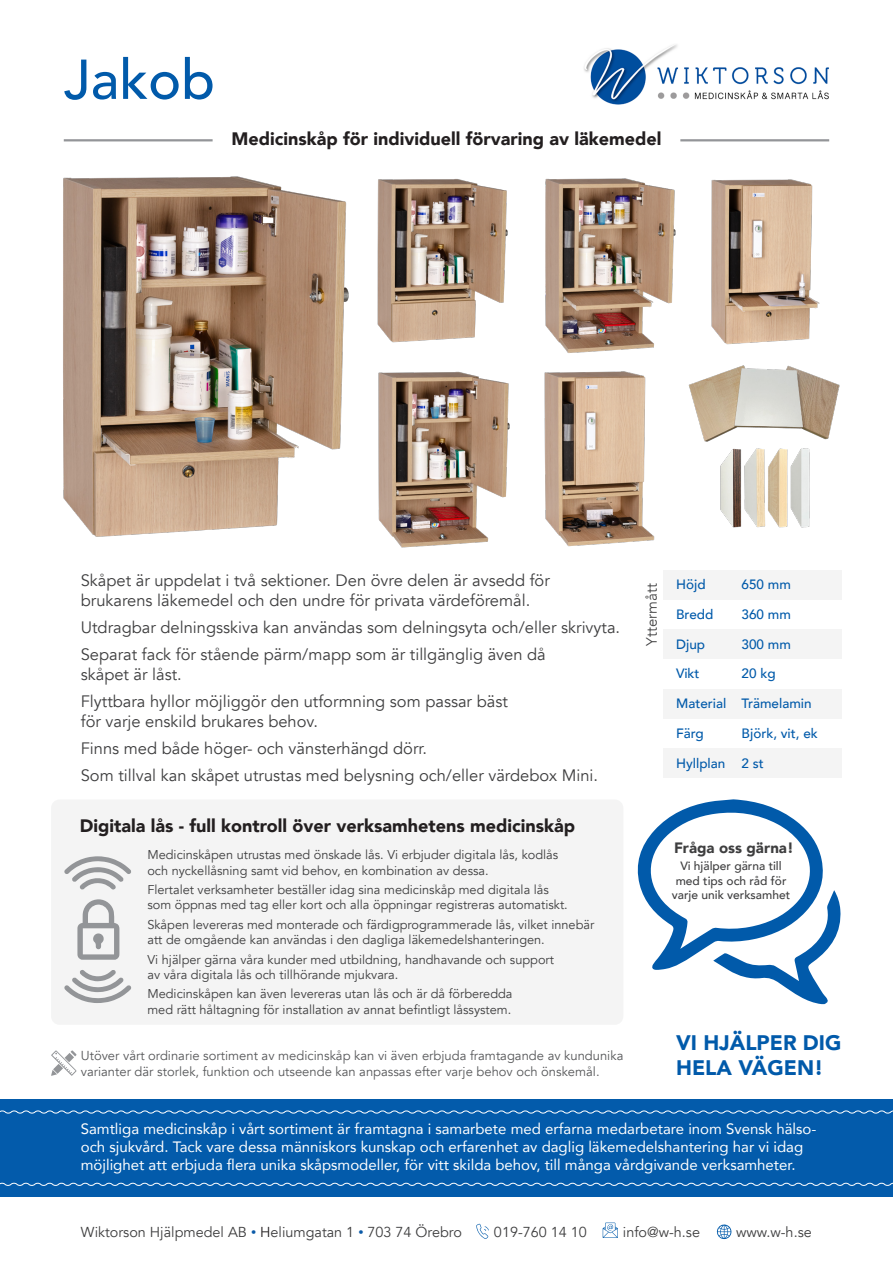
<style>
.page{position:relative;width:893px;height:1263px;background:#fff}
.page>*{position:absolute;margin:0;border:0;box-sizing:border-box;transform-origin:0 0}
.t1{font:500 55.5px "Avenir";color:#015aaa}
.t2{font:900 21px "Avenir";color:#015aaa}
.t3{font:900 18px "Avenir";color:#231f20}
.t4{font:16.5px "Avenir";color:#3e3e3f}
.t5{font:15px "Avenir";color:#fff}
.t6{font:900 15px "Avenir";color:#3e3e3f}
.t7{font:300 15px "Avenir";color:#3e3e3f}
.t8{font:14.4px "Avenir";color:#3e3e3f}
.t9{font:500 13.5px "Avenir";color:#015aaa}
.t10{font:12.9px "Avenir";color:#57585a}
.t11{font:12.75px "Avenir";color:#3e3e3f}
.t12{font:500 12px "Avenir";color:#3e3e3f}
.s1{font-family:"Ubuntu";color:#0a5aa8}
.s2{color:#231f20}
</style>
<div class="page">
<svg style="left:476px;top:1224px;width:13px;height:15px"></svg>
<svg style="left:603px;top:1222px;width:15px;height:16px"></svg>
<svg style="left:716px;top:1224px;width:15px;height:15px"></svg>
<div style="left:0;top:1099px;width:893px;height:98px;background:#015aaa"></div>
<svg style="left:0;top:1110px;width:893px;height:4px"></svg>
<svg style="left:0;top:1182px;width:893px;height:4px"></svg>
<svg style="left:51px;top:1050px;width:26px;height:26px"></svg>
<div style="left:51px;top:799px;width:572px;height:226px;background:#f4f4f4;border-radius:9px"></div>
<svg style="left:77px;top:899px;width:42px;height:61px"></svg>
<svg style="left:64px;top:856px;width:67px;height:34px"></svg>
<svg style="left:64px;top:970px;width:67px;height:33px"></svg>
<svg style="left:637px;top:799px;width:204px;height:205px"></svg>
<div style="left:663px;top:570px;width:179px;height:30px;background:#f4f4f4"></div>
<div style="left:663px;top:629px;width:179px;height:30px;background:#f4f4f4"></div>
<div style="left:663px;top:748px;width:179px;height:30px;background:#f4f4f4"></div>
<div style="left:663px;top:689px;width:179px;height:30px;background:#f4f4f4"></div>
<img style="left:720px;top:483px;width:90px;height:45px">
<img style="left:688px;top:371px;width:152px;height:112px">
<img style="left:378px;top:179px;width:130px;height:164px">
<img style="left:544px;top:371px;width:111px;height:176px">
<img style="left:63px;top:139px;width:315px;height:398px">
<img style="left:364px;top:353px;width:146px;height:195px">
<img style="left:545px;top:178px;width:131px;height:175px">
<img style="left:711px;top:179px;width:109px;height:192px">
<hr style="left:680px;top:139px;width:149px;height:2px;background:#939598">
<hr style="left:64px;top:139px;width:149px;height:2px;background:#939598">
<img style="left:584px;top:44px;width:245px;height:61px">
<p class="t1" style="left:64px;top:32px;width:153px">Jakob</p>
<p class="t3" style="left:231px;top:123px;width:432px">Medicinskåp för individuell förvaring av läkemedel</p>
<p class="t4" style="left:81px;top:571px;width:471px">Skåpet är uppdelat i två sektioner. Den övre delen är avsedd för</p>
<p class="t4" style="left:81px;top:591px;width:451px">brukarens läkemedel och den undre för privata värdeföremål.</p>
<p class="t4" style="left:81px;top:618px;width:541px">Utdragbar delningsskiva kan användas som delningsyta och/eller skrivyta.</p>
<p class="t4" style="left:81px;top:645px;width:467px">Separat fack för stående pärm/mapp som är tillgänglig även då</p>
<p class="t4" style="left:81px;top:664px;width:103px">skåpet är låst.</p>
<p class="t4" style="left:81px;top:691px;width:429px">Flyttbara hyllor möjliggör den utformning som passar bäst</p>
<p class="t4" style="left:81px;top:711px;width:239px">för varje enskild brukares behov.</p>
<p class="t4" style="left:81px;top:738px;width:348px">Finns med både höger- och vänsterhängd dörr.</p>
<p class="t4" style="left:81px;top:765px;width:519px">Som tillval kan skåpet utrustas med belysning och/eller värdebox Mini.</p>
<p class="t3" style="left:80px;top:810px;width:497px">Digitala lås - full kontroll över verksamhetens medicinskåp</p>
<p class="t11" style="left:147px;top:847px;width:412px">Medicinskåpen utrustas med önskade lås. Vi erbjuder digitala lås, kodlås</p>
<p class="t11" style="left:147px;top:862px;width:343px">och nyckellåsning samt vid behov, en kombination av dessa.</p>
<p class="t11" style="left:147px;top:882px;width:403px">Flertalet verksamheter beställer idag sina medicinskåp med digitala lås</p>
<p class="t11" style="left:147px;top:897px;width:422px">som öppnas med tag eller kort och alla öppningar registreras automatiskt.</p>
<p class="t11" style="left:147px;top:917px;width:448px">Skåpen levereras med monterade och färdigprogrammerade lås, vilket innebär</p>
<p class="t11" style="left:147px;top:932px;width:399px">att de omgående kan användas i den dagliga läkemedelshanteringen.</p>
<p class="t11" style="left:147px;top:952px;width:408px">Vi hjälper gärna våra kunder med utbildning, handhavande och support</p>
<p class="t11" style="left:147px;top:967px;width:252px">av våra digitala lås och tillhörande mjukvara.</p>
<p class="t11" style="left:147px;top:986px;width:367px">Medicinskåpen kan även levereras utan lås och är då förberedda</p>
<p class="t11" style="left:147px;top:1002px;width:365px">med rätt håltagning för installation av annat befintligt låssystem.</p>
<p class="t10" style="left:81px;top:1048px;width:544px">Utöver vårt ordinarie sortiment av medicinskåp kan vi även erbjuda framtagande av kundunika</p>
<p class="t10" style="left:81px;top:1063px;width:520px">varianter där storlek, funktion och utseende kan anpassas efter varje behov och önskemål.</p>
<p class="t7" style="left:643px;top:646px;width:64px;rotate:-90deg">Yttermått</p>
<p class="t9" style="left:676px;top:573px;width:31px">Höjd</p>
<p class="t9" style="left:676px;top:602px;width:39px">Bredd</p>
<p class="t9" style="left:676px;top:632px;width:30px">Djup</p>
<p class="t9" style="left:676px;top:662px;width:25px">Vikt</p>
<p class="t9" style="left:676px;top:692px;width:52px">Material</p>
<p class="t9" style="left:676px;top:721px;width:29px">Färg</p>
<p class="t9" style="left:676px;top:751px;width:51px">Hyllplan</p>
<p class="t9" style="left:742px;top:573px;width:51px">650 mm</p>
<p class="t9" style="left:742px;top:602px;width:51px">360 mm</p>
<p class="t9" style="left:742px;top:632px;width:51px">300 mm</p>
<p class="t9" style="left:742px;top:662px;width:36px">20 kg</p>
<p class="t9" style="left:742px;top:692px;width:72px">Trämelamin</p>
<p class="t9" style="left:742px;top:721px;width:78px">Björk, vit, ek</p>
<p class="t9" style="left:742px;top:751px;width:24px">2 st</p>
<p class="t6" style="left:674px;top:835px;width:121px">Fråga oss gärna!</p>
<p class="t12" style="left:680px;top:856px;width:103px">Vi hjälper gärna till</p>
<p class="t12" style="left:676px;top:870px;width:112px">med tips och råd för</p>
<p class="t12" style="left:672px;top:885px;width:120px">varje unik verksamhet</p>
<p class="t2" style="left:676px;top:1025px;width:167px">VI HJÄLPER DIG</p>
<p class="t2" style="left:676px;top:1050px;width:149px">HELA VÄGEN!</p>
<p class="t5" style="left:81px;top:1116px;width:737px">Samtliga medicinskåp i vårt sortiment är framtagna i samarbete med erfarna medarbetare inom Svensk hälso-</p>
<p class="t5" style="left:81px;top:1134px;width:724px">och sjukvård. Tack vare dessa människors kunskap och erfarenhet av daglig läkemedelshantering har vi idag</p>
<p class="t5" style="left:81px;top:1152px;width:716px">möjlighet att erbjuda flera unika skåpsmodeller, för vitt skilda behov, till många vårdgivande verksamheter.</p>
<p class="t8" style="left:81px;top:1223px;width:383px">Wiktorson Hjälpmedel AB <span class="s1">•</span> <span class="s2">H</span>eliumgatan 1 <span class="s1">•</span> 703 74 Örebro</p>
<p class="t8" style="left:494px;top:1223px;width:94px">019-760 14 10</p>
<p class="t8" style="left:623px;top:1223px;width:79px">info@w-h.se</p>
<p class="t8" style="left:736px;top:1223px;width:77px">www.w-h.se</p>
</div>
